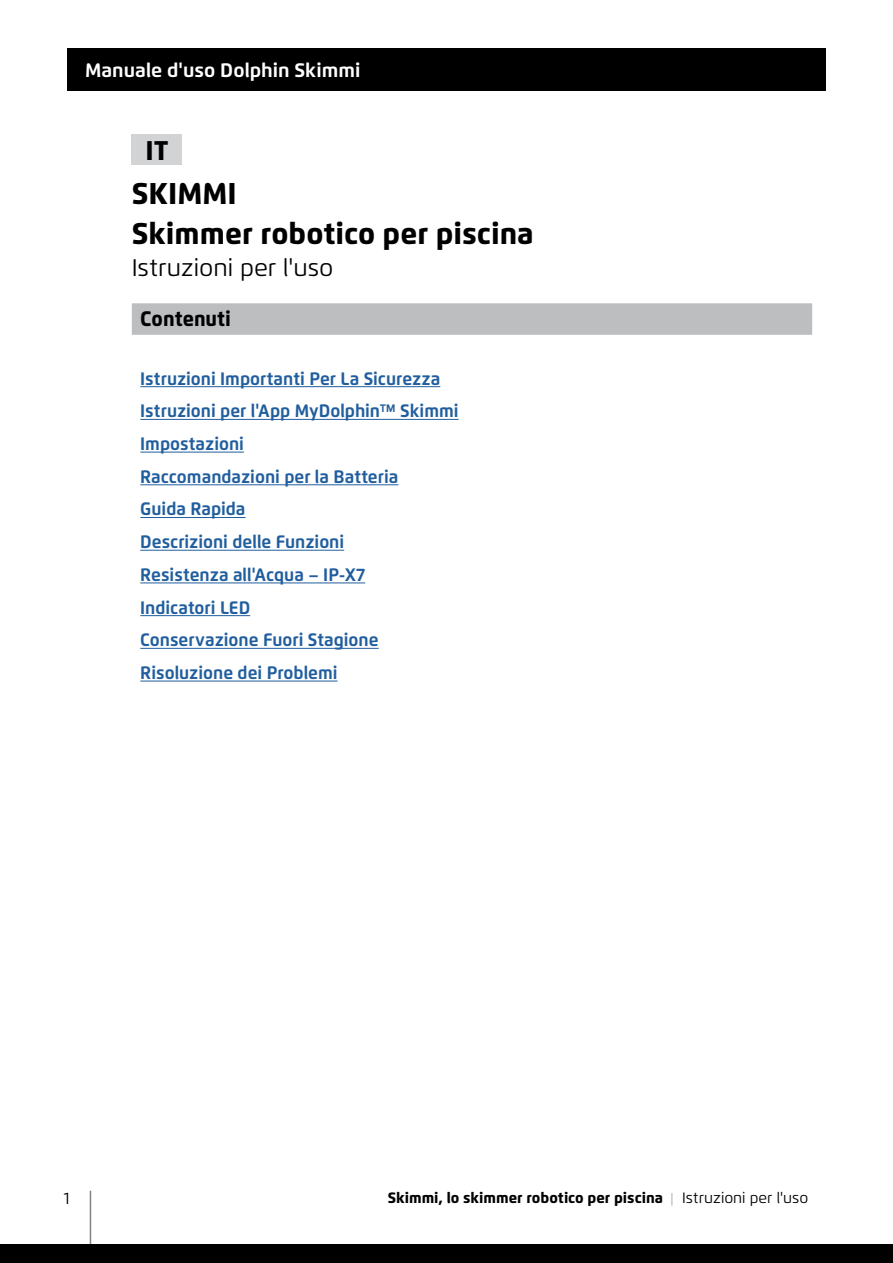
<style>
.page{position:relative;width:893px;height:1263px;background:#fff}
.page>*{position:absolute;margin:0;border:0;box-sizing:border-box;transform-origin:0 0}
.t1{font:800 30px/40.2px "Flexo";color:#000}
.t2{font:800 27px "Flexo";color:#000}
.t3{font:24px "Flexo";color:#000}
.t4{font:800 21px "Flexo";color:#000;scale:.95 1}
.t5{font:700 19.5px "Flexo";color:#fff}
.t6{font:700 18px/32.7px "Flexo";color:#215e9e;scale:.96 1}
.t7{font:16.5px "Flexo";color:#000}
.t8{font:800 15px "Flexo";color:#000}
.s1{font-weight:300;font-size:13.5px;color:#939598}
.s2{font-weight:400}
</style>
<div class="page">
<hr style="left:90px;top:1191px;width:1px;height:72px;background:#808285">
<svg style="left:132px;top:135px;width:50px;height:30px"></svg>
<div style="left:132px;top:303px;width:680px;height:32px;background:#bcbec0"></div>
<hr style="left:140px;top:386px;width:300px;height:1px;background:#215e9e">
<hr style="left:140px;top:419px;width:319px;height:1px;background:#215e9e">
<hr style="left:140px;top:452px;width:104px;height:1px;background:#215e9e">
<hr style="left:140px;top:484px;width:258px;height:1px;background:#215e9e">
<hr style="left:140px;top:517px;width:106px;height:1px;background:#215e9e">
<hr style="left:140px;top:550px;width:204px;height:1px;background:#215e9e">
<hr style="left:140px;top:582px;width:225px;height:1px;background:#215e9e">
<hr style="left:140px;top:615px;width:110px;height:1px;background:#215e9e">
<hr style="left:140px;top:648px;width:239px;height:1px;background:#215e9e">
<hr style="left:140px;top:681px;width:198px;height:1px;background:#215e9e">
<div style="left:0;top:1244px;width:893px;height:19px;background:#000"></div>
<div style="left:67px;top:48px;width:759px;height:43px;background:#000"></div>
<p class="t5" style="left:85px;top:59px;width:277px">Manuale d'uso Dolphin Skimmi</p>
<h2 class="t2" style="left:146px;top:134px;width:24px">IT</h2>
<h1 class="t1" style="left:132px;top:173px;width:404px">SKIMMI<br>Skimmer robotico per piscina</h1>
<h3 class="t3" style="left:132px;top:253px;width:203px">Istruzioni per l'uso</h3>
<p class="t4" style="left:140px;top:306px;width:97px">Contenuti</p>
<p class="t6" style="left:140px;top:362px;width:333px">Istruzioni Importanti Per La Sicurezza<br>Istruzioni per l'App MyDolphin™ Skimmi<br>Impostazioni<br>Raccomandazioni per la Batteria<br>Guida Rapida<br>Descrizioni delle Funzioni<br>Resistenza all'Acqua – IP-X7<br>Indicatori LED<br>Conservazione Fuori Stagione<br>Risoluzione dei Problemi</p>
<p class="t7" style="left:64px;top:1188px;width:7px">1</p>
<p class="t8" style="left:388px;top:1188px;width:422px">Skimmi, lo skimmer robotico per piscina <span class="s1">|</span> <span class="s2">Istruzioni per l'uso</span></p>
</div>
